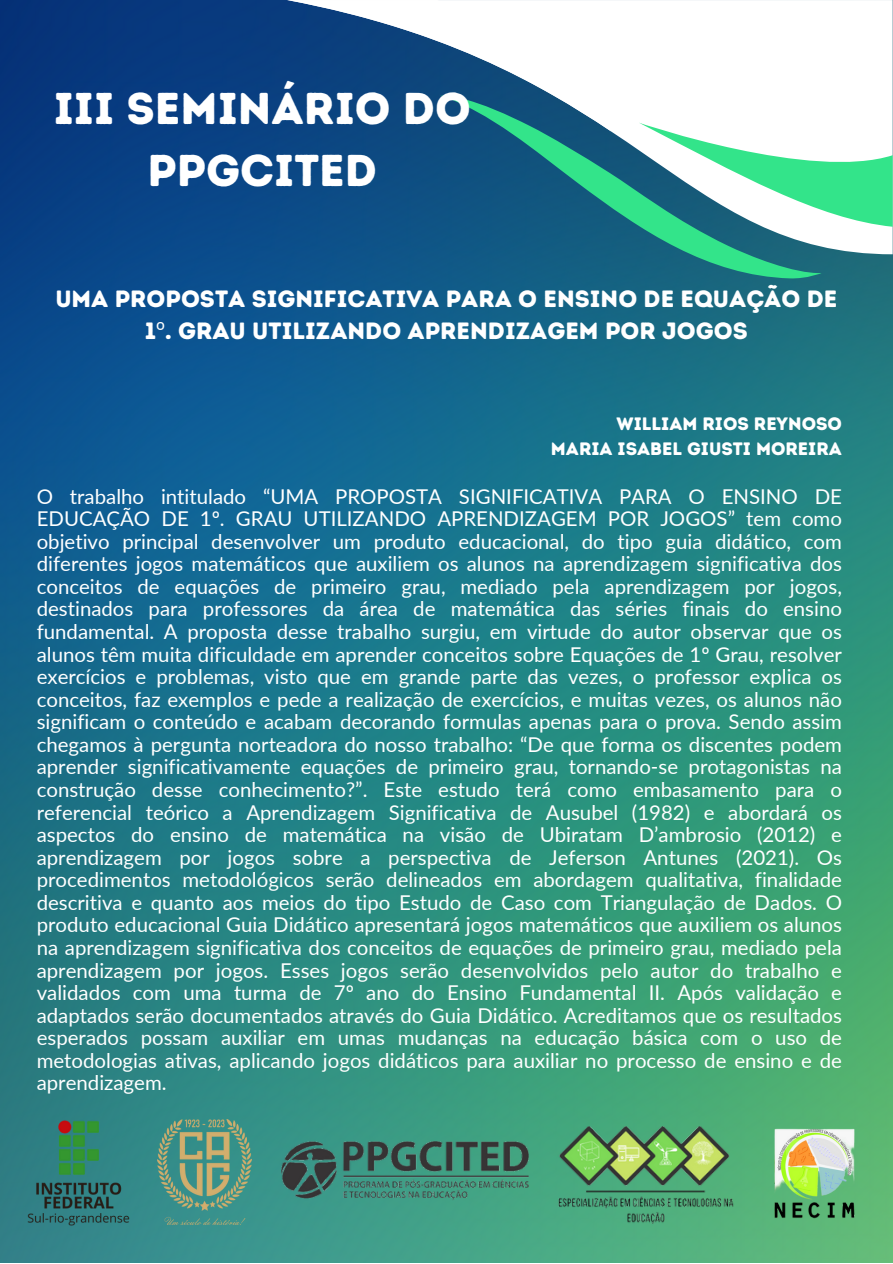
<style>
.page{position:relative;width:893px;height:1264px;background:#fff}
.page>*{position:absolute;margin:0;border:0;box-sizing:border-box;transform-origin:0 0}
.t1{font:44.55px/61.8px "Intro Rust Base";color:#fff;text-align:center}
.t2{font:23.55px/32.5px "Intro Rust Base";color:#fff;text-align:center}
.t3{font:20.4px/22.5px "Lato";color:#fff;text-align:justify}
.t4{font:18px "Intro Rust Base";color:#fff}
.s1{font-family:"Noto Sans"}
</style>
<div class="page">
<img style="left:0;top:0;width:892px;height:1262px">
<svg style="left:287px;top:0;width:605px;height:254px"></svg>
<svg style="left:439px;top:95px;width:382px;height:184px;fill:#135d81"></svg>
<svg style="left:638px;top:123px;width:254px;height:104px"></svg>
<svg style="left:287px;top:0;width:324px;height:131px"></svg>
<img style="left:21px;top:1115px;width:115px;height:115px">
<img style="left:157px;top:1119px;width:94px;height:105px">
<img style="left:281px;top:1141px;width:248px;height:61px">
<img style="left:552px;top:1126px;width:190px;height:99px">
<img style="left:762px;top:1118px;width:109px;height:110px">
<p class="t1" style="left:54px;top:77px;width:418px">III SEMINÁRIO DO<br>PPGCITED</p>
<p class="t2" style="left:55px;top:282px;width:783px">UMA PROPOSTA SIGNIFICATIVA PARA O ENSINO DE EQUAÇÃO DE<br>1<span class="s1">º</span>. GRAU UTILIZANDO APRENDIZAGEM POR JOGOS</p>
<p class="t4" style="left:616px;top:413px;width:227px">WILLIAM RIOS REYNOSO</p>
<p class="t4" style="left:551px;top:437px;width:292px">MARIA ISABEL GIUSTI MOREIRA</p>
<p class="t3" style="left:37px;top:484px;width:806px">O trabalho intitulado “UMA PROPOSTA SIGNIFICATIVA PARA O ENSINO DE EDUCAÇÃO DE 1º. GRAU UTILIZANDO APRENDIZAGEM POR JOGOS” tem como objetivo principal desenvolver um produto educacional, do tipo guia didático, com diferentes jogos matemáticos que auxiliem os alunos na aprendizagem significativa dos conceitos de equações de primeiro grau, mediado pela aprendizagem por jogos, destinados para professores da área de matemática das séries finais do ensino fundamental. A proposta desse trabalho surgiu, em virtude do autor observar que os alunos têm muita dificuldade em aprender conceitos sobre Equações de 1º Grau, resolver exercícios e problemas, visto que em grande parte das vezes, o professor explica os conceitos, faz exemplos e pede a realização de exercícios, e muitas vezes, os alunos não significam o conteúdo e acabam decorando formulas apenas para o prova. Sendo assim chegamos à pergunta norteadora do nosso trabalho: “De que forma os discentes podem aprender significativamente equações de primeiro grau, tornando-se protagonistas na construção desse conhecimento?”. Este estudo terá como embasamento para o referencial teórico a Aprendizagem Significativa de Ausubel (1982) e abordará os aspectos do ensino de matemática na visão de Ubiratam D’ambrosio (2012) e aprendizagem por jogos sobre a perspectiva de Jeferson Antunes (2021). Os procedimentos metodológicos serão delineados em abordagem qualitativa, finalidade descritiva e quanto aos meios do tipo Estudo de Caso com Triangulação de Dados. O produto educacional Guia Didático apresentará jogos matemáticos que auxiliem os alunos na aprendizagem significativa dos conceitos de equações de primeiro grau, mediado pela aprendizagem por jogos. Esses jogos serão desenvolvidos pelo autor do trabalho e validados com uma turma de 7º ano do Ensino Fundamental II. Após validação e adaptados serão documentados através do Guia Didático. Acreditamos que os resultados esperados possam auxiliar em umas mudanças na educação básica com o uso de metodologias ativas, aplicando jogos didáticos para auxiliar no processo de ensino e de aprendizagem.</p>
</div>
